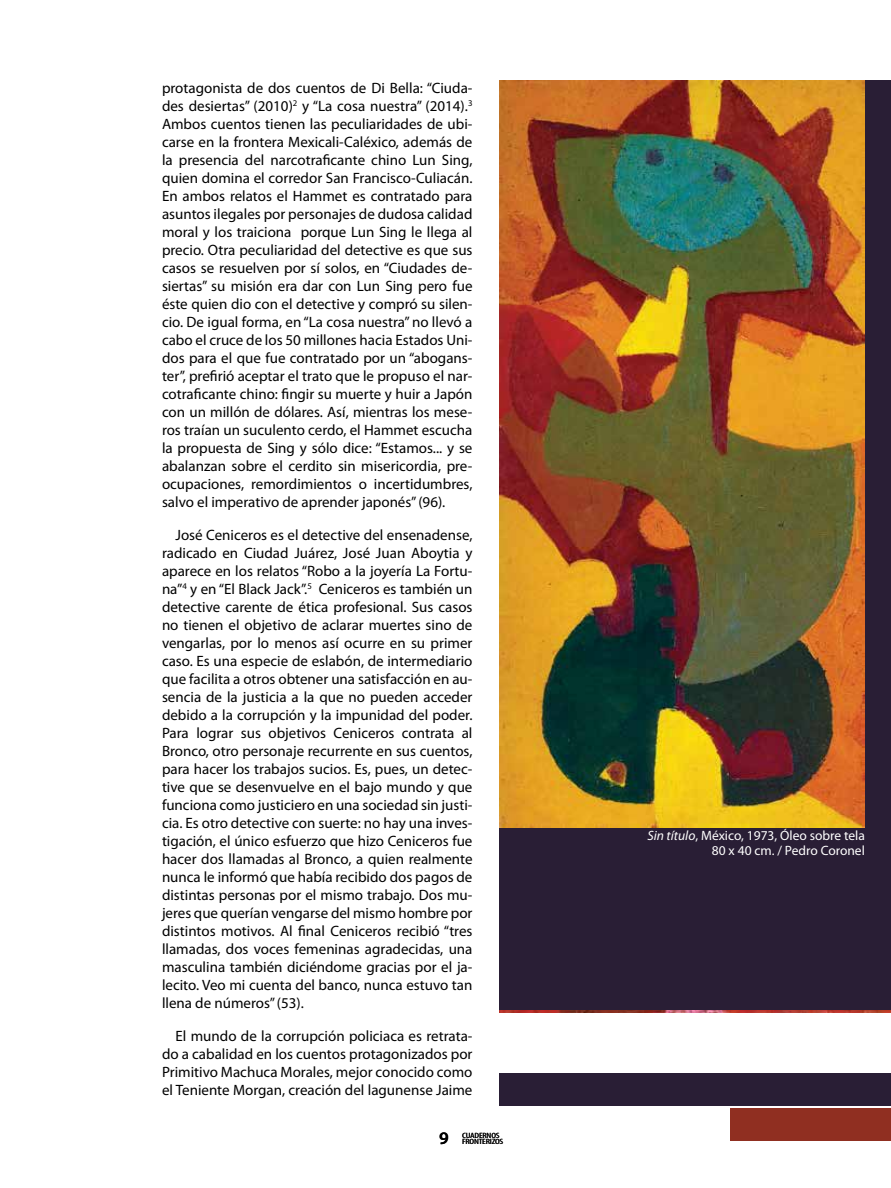
<style>
.page{position:relative;width:891px;height:1188px;background:#fff}
.page>*{position:absolute;margin:0;border:0;box-sizing:border-box;transform-origin:0 0}
.t1{font:600 17.7px "Myriad Pro";color:#000}
.t2{font:15px/18px "Myriad Pro";color:#000;text-align:justify}
.t3{font:13.5px/15px "Myriad Pro";color:#fff;text-align:right}
.t4{font:condensed 7.65px "Myriad Pro";letter-spacing:-.02em;color:#000;scale:1.37 1}
.s1{font-style:italic}
</style>
<div class="page">
<div style="left:500px;top:81px;width:391px;height:929px;background:#291e35"></div>
<div style="left:500px;top:1074px;width:391px;height:32px;background:#291e35"></div>
<div style="left:731px;top:1108px;width:160px;height:32px;background:#902f21"></div>
<img style="left:500px;top:81px;width:365px;height:746px">
<p class="t2" style="left:162px;top:78px;width:312px">protagonista de dos cuentos de Di Bella: “Ciuda&shy;des desiertas” (2010)<sup>2</sup> y “La cosa nuestra” (2014).<sup>3<br></sup>Ambos cuentos tienen las peculiaridades de ubi&shy;carse en la frontera Mexicali-Caléxico, además de la presencia del narcotraficante chino Lun Sing, quien domina el corredor San Francisco-Culiacán.<br>En ambos relatos el Hammet es contratado para asuntos ilegales por personajes de dudosa calidad moral y los traiciona porque Lun Sing le llega al precio. Otra peculiaridad del detective es que sus casos se resuelven por sí solos, en “Ciudades de&shy;siertas” su misión era dar con Lun Sing pero fue éste quien dio con el detective y compró su silen&shy;cio. De igual forma, en “La cosa nuestra” no llevó a cabo el cruce de los 50 millones hacia Estados Uni&shy;dos para el que fue contratado por un “abogans&shy;ter”, prefirió aceptar el trato que le propuso el nar&shy;cotraficante chino: fingir su muerte y huir a Japón con un millón de dólares. Así, mientras los mese&shy;ros traían un suculento cerdo, el Hammet escucha la propuesta de Sing y sólo dice: “Estamos... y se abalanzan sobre el cerdito sin misericordia, pre&shy;ocupaciones, remordimientos o incertidumbres, salvo el imperativo de aprender japonés” (96).</p>
<p class="t2" style="left:162px;top:525px;width:312px;text-indent:13px">José Ceniceros es el detective del ensenadense, radicado en Ciudad Juárez, José Juan Aboytia y aparece en los relatos “Robo a la joyería La Fortu&shy;na”<sup>4</sup> y en “El Black Jack”.<sup>5</sup> Ceniceros es también un detective carente de ética profesional. Sus casos no tienen el objetivo de aclarar muertes sino de vengarlas, por lo menos así ocurre en su primer caso. Es una especie de eslabón, de intermediario que facilita a otros obtener una satisfacción en au&shy;sencia de la justicia a la que no pueden acceder debido a la corrupción y la impunidad del poder.<br>Para lograr sus objetivos Ceniceros contrata al Bronco, otro personaje recurrente en sus cuentos, para hacer los trabajos sucios. Es, pues, un detec&shy;tive que se desenvuelve en el bajo mundo y que funciona como justiciero en una sociedad sin justi&shy;cia. Es otro detective con suerte: no hay una inves&shy;tigación, el único esfuerzo que hizo Ceniceros fue hacer dos llamadas al Bronco, a quien realmente nunca le informó que había recibido dos pagos de distintas personas por el mismo trabajo. Dos mu&shy;jeres que querían vengarse del mismo hombre por distintos motivos. Al final Ceniceros recibió “tres llamadas, dos voces femeninas agradecidas, una masculina también diciéndome gracias por el ja&shy;lecito. Veo mi cuenta del banco, nunca estuvo tan llena de números” (53).</p>
<p class="t2" style="left:162px;top:1026px;width:312px;text-indent:13px">El mundo de la corrupción policiaca es retrata&shy;do a cabalidad en los cuentos protagonizados por Primitivo Machuca Morales, mejor conocido como el Teniente Morgan, creación del lagunense Jaime</p>
<p class="t4" style="left:462px;top:1130px;width:29px">CUADERNOS</p>
<p class="t1" style="left:439px;top:1127px;width:11px">9</p>
<p class="t4" style="left:462px;top:1136px;width:32px">FRONTERIZOS</p>
<p class="t3" style="left:648px;top:828px;width:219px"><span class="s1">Sin título</span>, México, 1973, Óleo sobre tela<br>80 x 40 cm. / Pedro Coronel</p>
</div>
